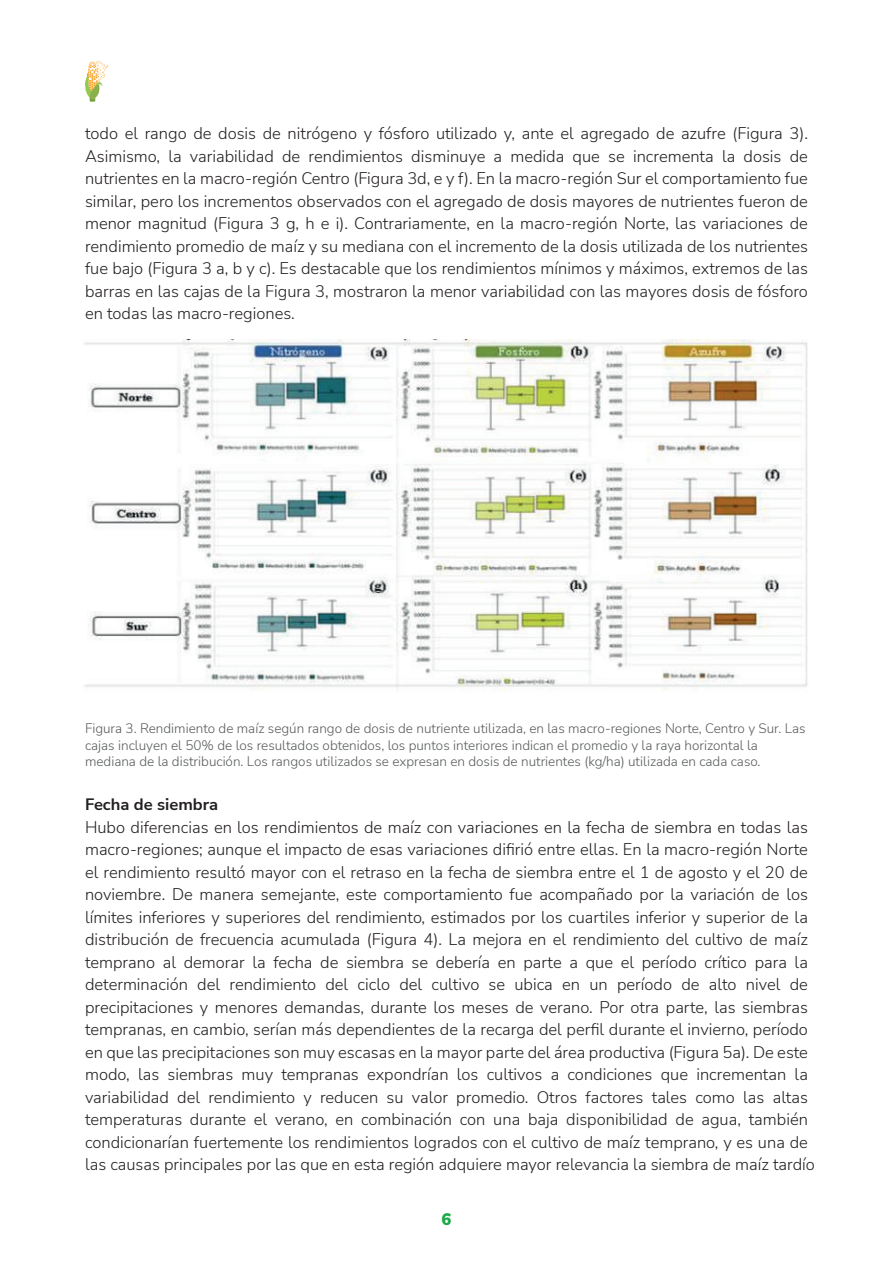
<style>
.page{position:relative;width:893px;height:1263px;background:#fff}
.page>*{position:absolute;margin:0;border:0;box-sizing:border-box;transform-origin:0 0}
.t1{font:300 16.5px/22.5px "Nunito Sans";color:#231f20;text-align:justify}
.t2{font:700 16.5px "Nunito Sans";color:#231f20}
.t3{font:900 16.5px "Nunito Sans";color:#1ca94a}
.t4{font:300 13.5px/16.5px "Nunito Sans";color:#575a5b}
</style>
<div class="page">
<svg style="left:85px;top:61px;width:23px;height:41px"></svg>
<img style="left:84px;top:339px;width:724px;height:351px">
<p class="t1" style="left:85px;top:122px;width:724px">todo el rango de dosis de nitrógeno y fósforo utilizado y, ante el agregado de azufre (Figura 3).<br>Asimismo, la variabilidad de rendimientos disminuye a medida que se incrementa la dosis de nutrientes en la macro-región Centro (Figura 3d, e y f). En la macro-región Sur el comportamiento fue similar, pero los incrementos observados con el agregado de dosis mayores de nutrientes fueron de menor magnitud (Figura 3 g, h e i). Contrariamente, en la macro-región Norte, las variaciones de rendimiento promedio de maíz y su mediana con el incremento de la dosis utilizada de los nutrientes fue bajo (Figura 3 a, b y c). Es destacable que los rendimientos mínimos y máximos, extremos de las barras en las cajas de la Figura 3, mostraron la menor variabilidad con las mayores dosis de fósforo en todas las macro-regiones.</p>
<p class="t4" style="left:85px;top:720px;width:722px">Figura 3. Rendimiento de maíz según rango de dosis de nutriente utilizada, en las macro-regiones Norte, Centro y Sur. Las cajas incluyen el 50% de los resultados obtenidos, los puntos interiores indican el promedio y la raya horizontal la mediana de la distribución. Los rangos utilizados se expresan en dosis de nutrientes (kg/ha) utilizada en cada caso.</p>
<p class="t2" style="left:85px;top:793px;width:135px">Fecha de siembra</p>
<p class="t1" style="left:85px;top:815px;width:731px;text-align:left">Hubo diferencias en los rendimientos de maíz con variaciones en la fecha de siembra en todas las macro-regiones; aunque el impacto de esas variaciones difirió entre ellas. En la macro-región Norte el rendimiento resultó mayor con el retraso en la fecha de siembra entre el 1 de agosto y el 20 de noviembre. De manera semejante, este comportamiento fue acompañado por la variación de los límites inferiores y superiores del rendimiento, estimados por los cuartiles inferior y superior de la distribución de frecuencia acumulada (Figura 4). La mejora en el rendimiento del cultivo de maíz temprano al demorar la fecha de siembra se debería en parte a que el período crítico para la determinación del rendimiento del ciclo del cultivo se ubica en un período de alto nivel de precipitaciones y menores demandas, durante los meses de verano. Por otra parte, las siembras tempranas, en cambio, serían más dependientes de la recarga del perfil durante el invierno, período en que las precipitaciones son muy escasas en la mayor parte del área productiva (Figura 5a). De este modo, las siembras muy tempranas expondrían los cultivos a condiciones que incrementan la variabilidad del rendimiento y reducen su valor promedio. Otros factores tales como las altas temperaturas durante el verano, en combinación con una baja disponibilidad de agua, también condicionarían fuertemente los rendimientos logrados con el cultivo de maíz temprano, y es una de las causas principales por las que en esta región adquiere mayor relevancia la siembra de maíz tardío</p>
<p class="t3" style="left:442px;top:1207px;width:11px">6</p>
</div>
